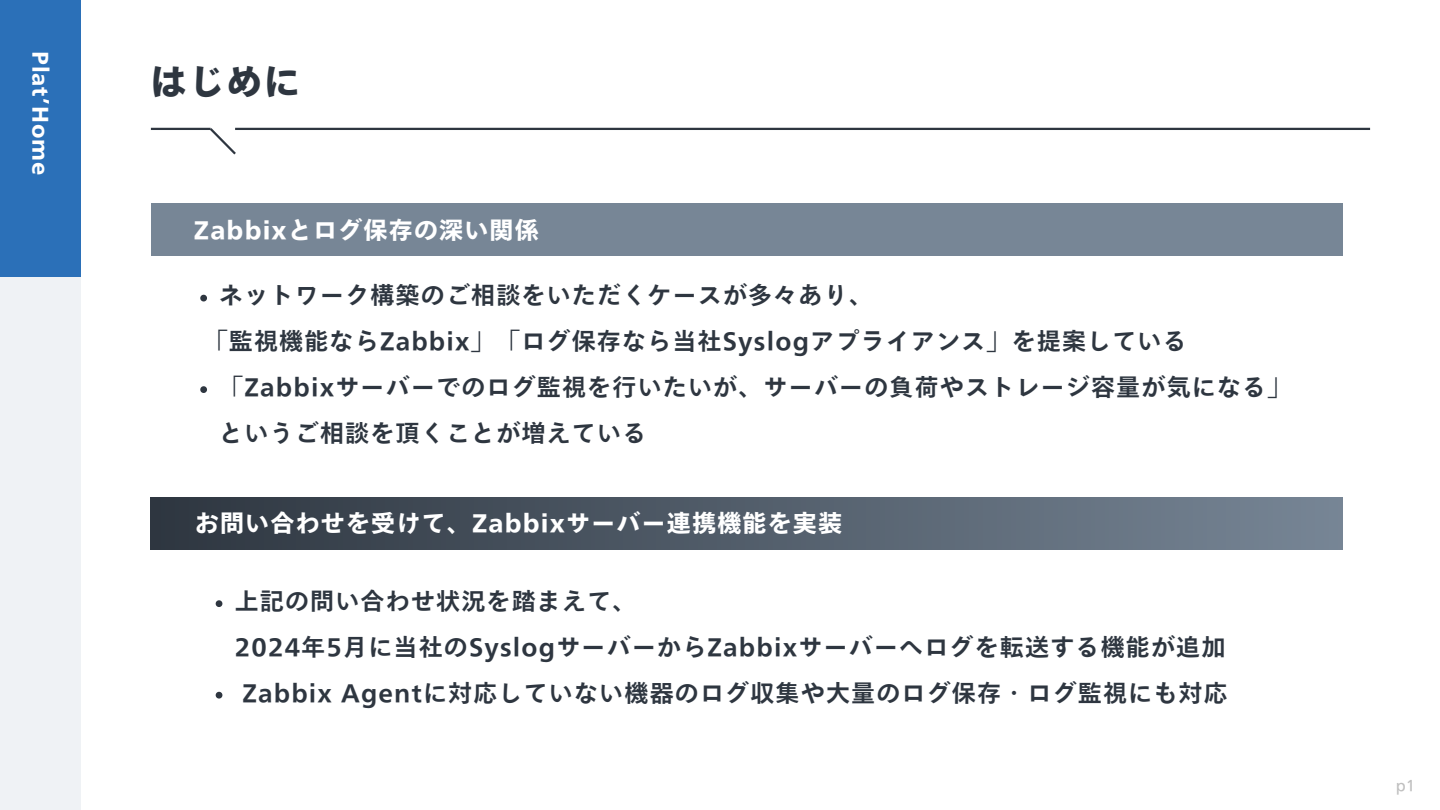
<style>
.page{position:relative;width:1440px;height:810px;background:#fff}
.page>*{position:absolute;margin:0;border:0;box-sizing:border-box;transform-origin:0 0}
.t1{font:900 36px "Tazugane Gothic Std N";color:#2e3640}
.t2{font:700 24px/45.8px "Tazugane Gothic Std N";letter-spacing:.05em;color:#2e3640}
.t3{font:800 24px "Tazugane Gothic Std N";letter-spacing:.05em;color:#fff}
.t4{font:800 21px "Tazugane Gothic Std N";letter-spacing:.05em;color:#fff}
.t5{font:15px "Tazugane Gothic Std N";color:#bfbfbf}
</style>
<div class="page">
<div style="left:0;top:0;width:81px;height:810px;background:#eff2f5"></div>
<div style="left:0;top:0;width:81px;height:277px;background:#2b70b8"></div>
<hr style="left:151px;top:128px;width:60px;height:2px;background:#2e3640">
<hr style="left:235px;top:128px;width:1135px;height:2px;background:#2e3640">
<svg style="left:207px;top:127px;width:31px;height:28px"></svg>
<div style="left:151px;top:204px;width:1191px;height:52px;background:#778696"></div>
<div style="left:151px;top:498px;width:1191px;height:52px;background:linear-gradient(to right,#2e3640,#778595)"></div>
<svg style="left:200px;top:295px;width:7px;height:6px"></svg>
<svg style="left:200px;top:386px;width:7px;height:7px"></svg>
<svg style="left:216px;top:600px;width:6px;height:7px"></svg>
<svg style="left:216px;top:692px;width:6px;height:7px"></svg>
<h1 class="t4" style="left:51px;top:51px;width:126px;rotate:90deg">Plat’Home</h1>
<h4 class="t1" style="left:151px;top:63px;width:151px">はじめに</h4>
<p class="t3" style="left:194px;top:218px;width:346px">Zabbixとログ保存の深い関係</p>
<h2 class="t2" style="left:219px;top:272px;width:655px">ネットワーク構築のご相談をいただくケースが多々あり、</h2>
<p class="t2" style="left:204px;top:318px;width:985px">「監視機能ならZabbix」「ログ保存なら当社Syslogアプライアンス」を提案している</p>
<h2 class="t2" style="left:219px;top:364px;width:1074px">「Zabbixサーバーでのログ監視を行いたいが、サーバーの負荷やストレージ容量が気になる」というご相談を頂くことが増えている</h2>
<h2 class="t3" style="left:195px;top:511px;width:649px">お問い合わせを受けて、Zabbixサーバー連携機能を実装</h2>
<p class="t2" style="left:235px;top:578px;width:992px">上記の問い合わせ状況を踏まえて、<br>2024年5月に当社のSyslogサーバーからZabbixサーバーへログを転送する機能が追加</p>
<p class="t2" style="left:242px;top:670px;width:987px">Zabbix Agentに対応していない機器のログ収集や大量のログ保存・ログ監視にも対応</p>
<p class="t5" style="left:1396px;top:778px;width:21px">p1</p>
</div>
